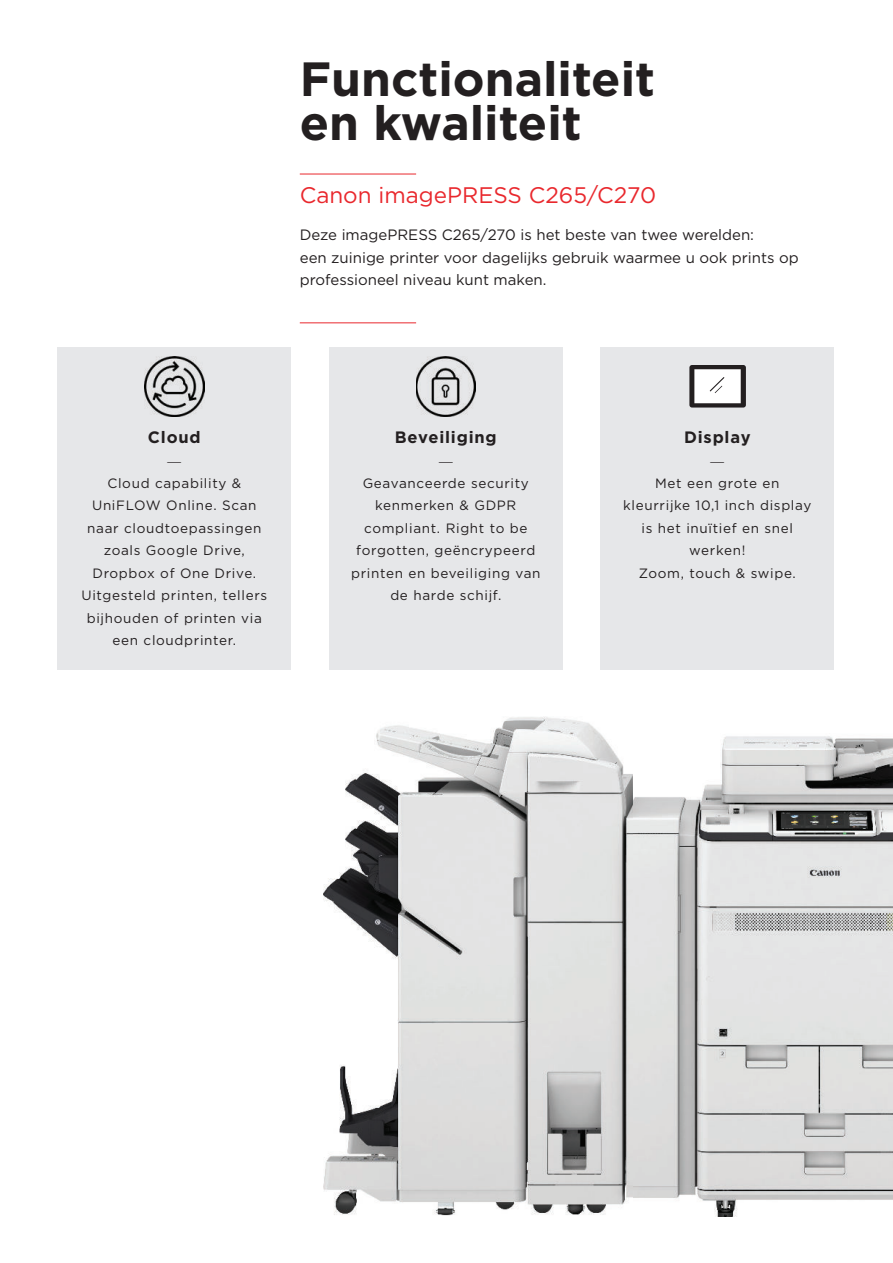
<style>
.page{position:relative;width:893px;height:1263px;background:#fff}
.page>*{position:absolute;margin:0;border:0;box-sizing:border-box;transform-origin:0 0}
.t1{font:700 48px/43.5px "Gotham";color:#231f20}
.t2{font:22.5px "Gotham";color:#e9282d}
.t3{font:700 16.5px "Gotham";letter-spacing:.05em;color:#231f20}
.t4{font:15px/22.5px "Gotham";color:#231f20}
.t5{font:13.5px/22.5px "Gotham";letter-spacing:.05em;color:#231f20;text-align:center}
.t6{font:8.25px "Gotham";color:#231f20;scale:6 1}
</style>
<div class="page">
<img style="left:323px;top:717px;width:570px;height:500px">
<hr style="left:300px;top:174px;width:116px;height:1px;background:#e9282d">
<hr style="left:300px;top:322px;width:116px;height:1px;background:#e9282d">
<div style="left:57px;top:347px;width:234px;height:323px;background:#e6e7e9"></div>
<div style="left:600px;top:347px;width:234px;height:323px;background:#e6e7e9"></div>
<div style="left:329px;top:347px;width:234px;height:323px;background:#e6e7e9"></div>
<img style="left:145px;top:356px;width:59px;height:60px">
<img style="left:416px;top:356px;width:60px;height:60px">
<svg style="left:689px;top:365px;width:57px;height:42px;background:#b3b1b2"></svg>
<h1 class="t1" style="left:300px;top:60px;width:357px">Functionaliteit en kwaliteit</h1>
<h2 class="t2" style="left:300px;top:185px;width:358px">Canon imagePRESS C265/C270</h2>
<p class="t4" style="left:300px;top:225px;width:500px">Deze imagePRESS C265/270 is het beste van twee werelden:<br>een zuinige printer voor dagelijks gebruik waarmee u ook prints op professioneel niveau kunt maken.</p>
<p class="t3" style="left:148px;top:429px;width:54px">Cloud</p>
<p class="t6" style="left:164px;top:459px;width:5px">-</p>
<p class="t5" style="left:81px;top:472px;width:187px">Cloud capability &amp;<br>UniFLOW Online. Scan naar cloudtoepassingen zoals Google Drive,<br>Dropbox of One Drive.<br>Uitgesteld printen, tellers bijhouden of printen via een cloudprinter.</p>
<p class="t3" style="left:395px;top:429px;width:103px">Beveiliging</p>
<p class="t6" style="left:436px;top:459px;width:5px">-</p>
<p class="t5" style="left:351px;top:472px;width:191px">Geavanceerde security kenmerken &amp; GDPR compliant. Right to be forgotten, geëncrypeerd printen en beveiliging van de harde schijf.</p>
<p class="t3" style="left:684px;top:429px;width:68px">Display</p>
<p class="t6" style="left:707px;top:459px;width:5px">-</p>
<p class="t5" style="left:623px;top:472px;width:190px">Met een grote en kleurrijke 10,1 inch display is het inuïtief en snel werken!<br>Zoom, touch &amp; swipe.</p>
</div>
